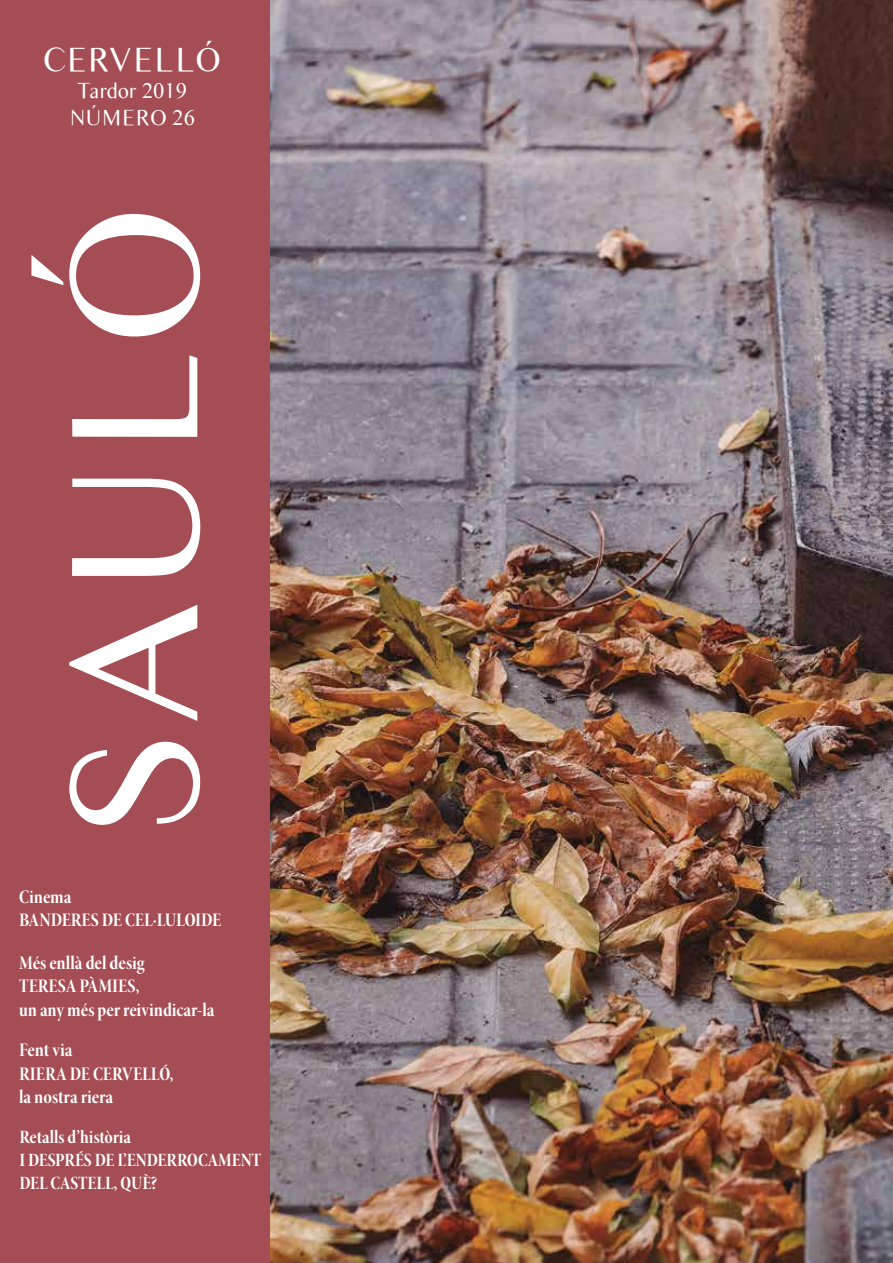
<style>
.page{position:relative;width:893px;height:1263px;background:#fff}
.page>*{position:absolute;margin:0;border:0;box-sizing:border-box;transform-origin:0 0}
.t1{font:189px "Times Sans Serif";color:#fff}
.t2{font:34.5px "Times Sans Serif";color:#fff}
.t3{font:22.5px/27px "Times Sans Serif";color:#fff;text-align:center}
.t4{font:19.5px/23.4px "Minion Pro Bold Cn Disp";color:#fff}
.t5{font:19.05px/22.8px "Minion Pro Bold Cn Disp";color:#fff}
</style>
<div class="page">
<img style="left:270px;top:0;width:623px;height:1263px">
<div style="left:0;top:0;width:270px;height:1263px;background:#a44d54"></div>
<h2 class="t2" style="left:43px;top:37px;width:179px">CERVELLÓ</h2>
<p class="t3" style="left:69px;top:77px;width:127px">Tardor 2019<br>NÚMERO 26</p>
<h1 class="t1" style="left:7px;top:837px;width:631px;rotate:-90deg">SAULÓ</h1>
<p class="t4" style="left:19px;top:885px;width:204px">Cinema<br>BANDERES DE CEL·LULOIDE</p>
<p class="t4" style="left:19px;top:952px;width:197px">Més enllà del desig<br>TERESA PÀMIES,<br>un any més per reivindicar-la</p>
<p class="t4" style="left:19px;top:1039px;width:156px">Fent via<br>RIERA DE CERVELLÓ, la nostra riera</p>
<p class="t5" style="left:19px;top:1126px;width:243px">Retalls d’història<br>I DESPRÉS DE L’ENDERROCAMENT<br>DEL CASTELL, QUÈ?</p>
</div>
